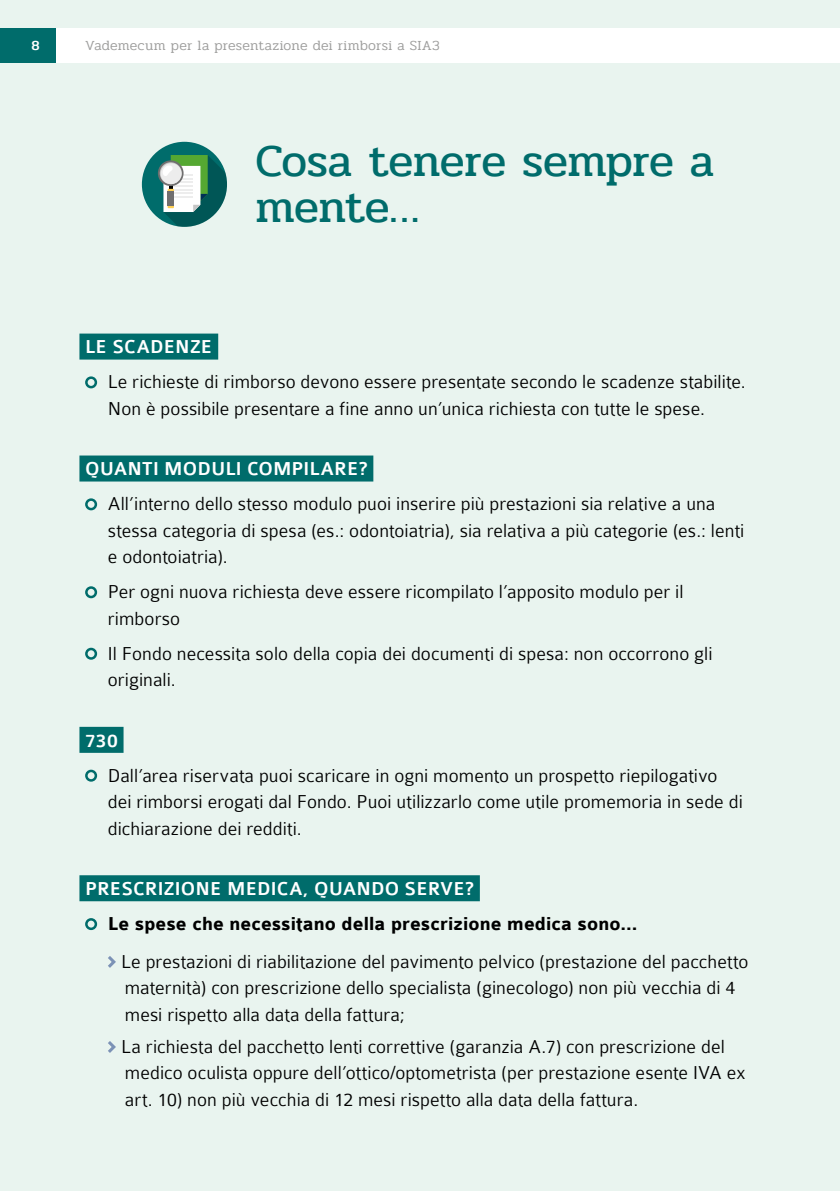
<style>
.page{position:relative;width:840px;height:1191px;background:#fff}
.page>*{position:absolute;margin:0;border:0;box-sizing:border-box;transform-origin:0 0}
.t1{font:46px/46px "Pridi";letter-spacing:-.01em;color:#006c6b}
.t2{font:300 20px/26.4px "Colaborate";letter-spacing:.005em;color:#000}
.t3{font:500 20px "Colaborate";letter-spacing:.005em;color:#fff}
.t4{font:700 20px "Colaborate";letter-spacing:.005em;color:#000}
.t5{font:300 14px "Pridi";letter-spacing:.015em;color:#9d9d9c}
.t6{font:500 14px "Pridi";color:#fff}
</style>
<div class="page">
<div style="left:0;top:0;width:839px;height:1191px;background:#e9f4ef"></div>
<div style="left:0;top:28px;width:57px;height:34px;background:#006c6b"></div>
<div style="left:57px;top:28px;width:782px;height:34px;background:#fff"></div>
<div style="left:79px;top:333px;width:139px;height:26px;background:#006c6b"></div>
<div style="left:79px;top:455px;width:294px;height:26px;background:#006c6b"></div>
<div style="left:79px;top:727px;width:44px;height:26px;background:#006c6b"></div>
<div style="left:79px;top:875px;width:400px;height:26px;background:#006c6b"></div>
<div style="left:85px;top:376px;width:12px;height:12px;border:2px solid #006c6b;border-radius:50%"></div>
<div style="left:85px;top:498px;width:12px;height:12px;border:2px solid #006c6b;border-radius:50%"></div>
<div style="left:85px;top:586px;width:12px;height:12px;border:2px solid #006c6b;border-radius:50%"></div>
<div style="left:85px;top:648px;width:12px;height:11px;border:2px solid #006c6b;border-radius:50%"></div>
<div style="left:85px;top:769px;width:12px;height:12px;border:2px solid #006c6b;border-radius:50%"></div>
<div style="left:85px;top:918px;width:12px;height:12px;border:2px solid #006c6b;border-radius:50%"></div>
<svg style="left:108px;top:956px;width:8px;height:12px"></svg>
<svg style="left:108px;top:1041px;width:8px;height:12px"></svg>
<div style="left:142px;top:142px;width:85px;height:85px;background:#006c6b;border-radius:50%"></div>
<svg style="left:158px;top:160px;width:25px;height:26px"></svg>
<svg style="left:160px;top:155px;width:67px;height:72px"></svg>
<p class="t6" style="left:31px;top:35px;width:10px">8</p>
<p class="t5" style="left:85px;top:36px;width:356px">Vademecum per la presentazione dei rimborsi a SIA3</p>
<h1 class="t1" style="left:255px;top:139px;width:460px">Cosa tenere sempre a mente…</h1>
<p class="t3" style="left:85px;top:337px;width:129px">LE SCADENZE</p>
<p class="t2" style="left:108px;top:369px;width:639px">Le richieste di rimborso devono essere presentate secondo le scadenze stabilite.<br>Non è possibile presentare a fine anno un’unica richiesta con tutte le spese.</p>
<p class="t3" style="left:85px;top:459px;width:284px">QUANTI MODULI COMPILARE?</p>
<p class="t2" style="left:108px;top:491px;width:637px">All’interno dello stesso modulo puoi inserire più prestazioni sia relative a una stessa categoria di spesa (es.: odontoiatria), sia relativa a più categorie (es.: lenti e odontoiatria).</p>
<p class="t2" style="left:108px;top:579px;width:577px">Per ogni nuova richiesta deve essere ricompilato l’apposito modulo per il rimborso</p>
<p class="t2" style="left:108px;top:640px;width:606px">Il Fondo necessita solo della copia dei documenti di spesa: non occorrono gli originali.</p>
<p class="t3" style="left:85px;top:730px;width:34px">730</p>
<p class="t2" style="left:108px;top:762px;width:636px">Dall’area riservata puoi scaricare in ogni momento un prospetto riepilogativo dei rimborsi erogati dal Fondo. Puoi utilizzarlo come utile promemoria in sede di dichiarazione dei redditi.</p>
<p class="t3" style="left:85px;top:878px;width:390px">PRESCRIZIONE MEDICA, QUANDO SERVE?</p>
<p class="t4" style="left:108px;top:913px;width:531px">Le spese che necessitano della prescrizione medica sono…</p>
<p class="t2" style="left:121px;top:948px;width:628px">Le prestazioni di riabilitazione del pavimento pelvico (prestazione del pacchetto maternità) con prescrizione dello specialista (ginecologo) non più vecchia di 4 mesi rispetto alla data della fattura;</p>
<p class="t2" style="left:121px;top:1033px;width:625px">La richiesta del pacchetto lenti correttive (garanzia A.7) con prescrizione del medico oculista oppure dell’ottico/optometrista (per prestazione esente IVA ex art. 10) non più vecchia di 12 mesi rispetto alla data della fattura.</p>
</div>
